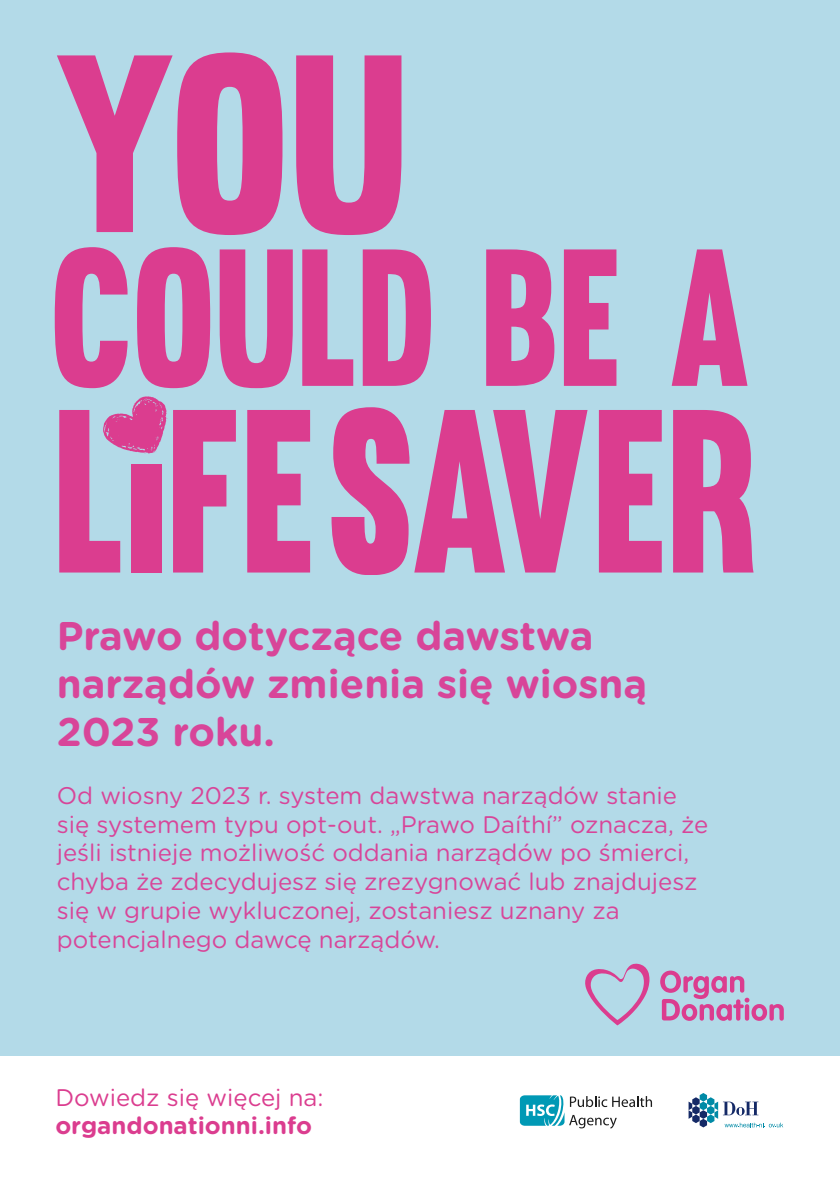
<style>
.page{position:relative;width:840px;height:1191px;background:#fff}
.page>*{position:absolute;margin:0;border:0;box-sizing:border-box;transform-origin:0 0}
.t1{font:700 40px/48px "Gotham Rounded";color:#d84599}
.t2{font:24px/28.8px "Gotham Rounded";color:#d84599}
.t3{font:700 24px "Gotham Rounded";color:#db3d8f}
.t4{font:24px "Gotham Rounded";color:#db3d8f}
</style>
<div class="page">
<div style="left:0;top:0;width:839px;height:1089px;background:#b3dae8"></div>
<div style="left:0;top:1056px;width:839px;height:135px;background:#fff"></div>
<svg style="left:688px;top:1093px;width:94px;height:34px"></svg>
<svg style="left:519px;top:1095px;width:132px;height:33px"></svg>
<svg style="left:173px;top:410px;width:63px;height:162px"></svg>
<svg style="left:247px;top:410px;width:63px;height:162px"></svg>
<svg style="left:331px;top:407px;width:256px;height:167px"></svg>
<svg style="left:598px;top:410px;width:63px;height:162px"></svg>
<svg style="left:673px;top:410px;width:79px;height:162px"></svg>
<svg style="left:59px;top:396px;width:107px;height:176px"></svg>
<svg style="left:57px;top:52px;width:344px;height:183px;fill:#db3d8f"></svg>
<svg style="left:55px;top:247px;width:692px;height:141px;fill:#db3d8f"></svg>
<svg style="left:660px;top:970px;width:122px;height:50px"></svg>
<svg style="left:585px;top:963px;width:64px;height:62px"></svg>
<p class="t1" style="left:57px;top:610px;width:591px">Prawo dotyczące dawstwa narządów zmienia się wiosną<br>2023 roku.</p>
<p class="t2" style="left:57px;top:779px;width:653px">Od wiosny 2023 r. system dawstwa narządów stanie się systemem typu opt-out. „Prawo Daíthí” oznacza, że jeśli istnieje możliwość oddania narządów po śmierci, chyba że zdecydujesz się zrezygnować lub znajdujesz się w grupie wykluczonej, zostaniesz uznany za potencjalnego dawcę narządów.</p>
<p class="t4" style="left:55px;top:1080px;width:270px">Dowiedz się więcej na:</p>
<p class="t3" style="left:55px;top:1108px;width:258px">organdonationni.info</p>
</div>
